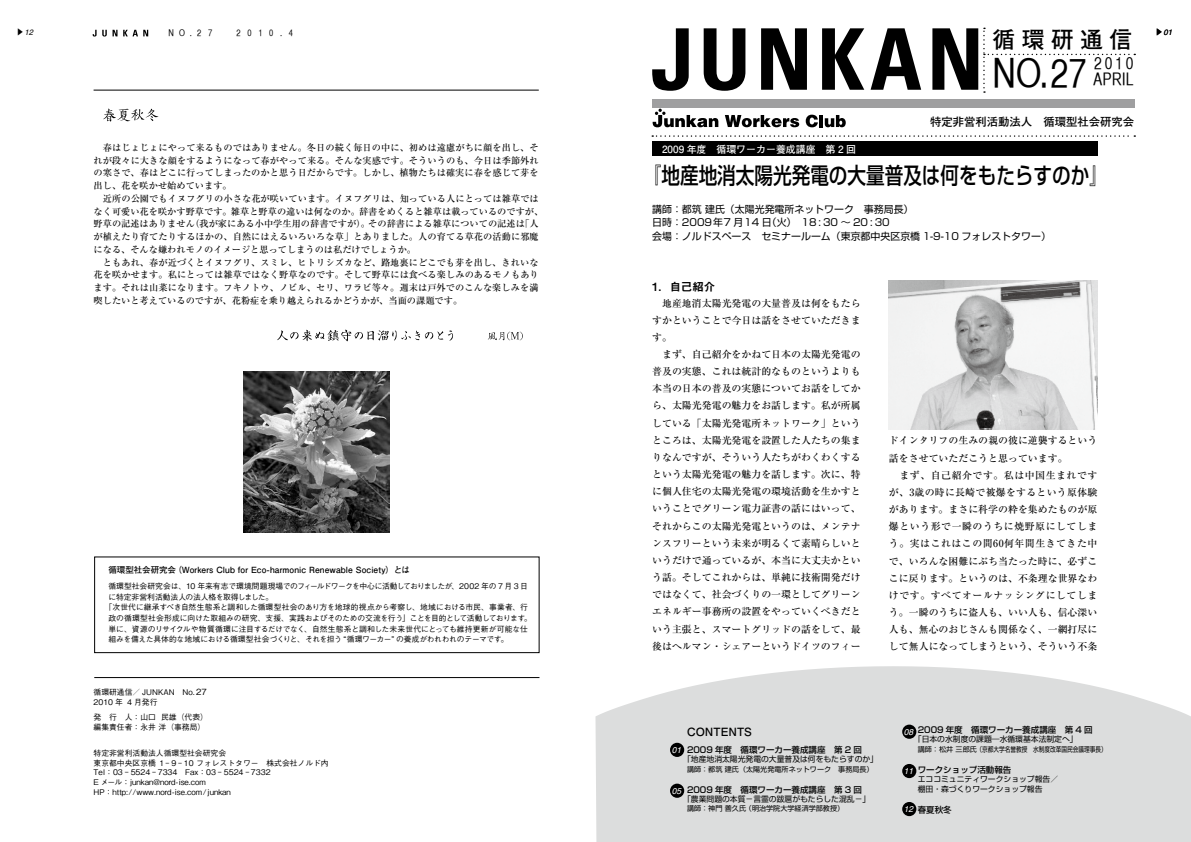
<style>
.page{position:relative;width:1191px;height:842px;background:#fff}
.page>*{position:absolute;margin:0;border:0;box-sizing:border-box;transform-origin:0 0}
.t1{font:39.7px "Helvetica CY Plain";color:#000}
.t2{font:500 22.7px "Shin Go Pr 5";color:#000;scale:.82 1}
.t3{font:700 22.7px "Futo Go B101 Pr 5";letter-spacing:.29em;color:#000}
.t4{font:17px/16.3px "Helvetica CY Plain";color:#000}
.t5{font:700 11.3px "Futo Go B101 Pr 5";color:#000}
.t6{font:11.3px "Midashi Go Pr 5 MB31";color:#000}
.t7{font:500 9.9px/17.2px "Ryumin Pr 5";color:#000}
.t8{font:9.9px/13.5px "Shin Go Pr 5";color:#000}
.t9{font:700 9.9px "Futo Go B101 Pr 5";color:#fff}
.t10{font:500 9.2px/12.8px "Ryumin Pr 5";letter-spacing:.005em;color:#000}
.t11{font:9.2px "Helvetica CY Plain";letter-spacing:.725em;color:#000}
.t12{font:500 8.5px "Shin Go Pr 5";color:#000}
.t13{font:700 8.5px "Futo Go B101 Pr 5";letter-spacing:.01em;color:#000}
.t14{font:italic 8.5px "Helvetica";color:#fff}
.t15{font:500 7.8px/9.9px "Gothic BBB Pr 5";color:#000}
.t16{font:500 7.8px "Gothic BBB Pr 5";letter-spacing:-.03em;color:#000}
.t17{font:7.8px/9.9px "Shin Go Pr 5";color:#000}
.t18{font:500 7.8px "Gothic BBB Pr 5";letter-spacing:-.02em;color:#000}
.t19{font:italic 7.8px "Helvetica";color:#000}
.t20{font:500 7.8px "Ryumin Pr 5";color:#000}
.t21{font:7.1px "Shin Go Pr 5";color:#000}
.s1{font-family:"Gothic BBB Pr 5";font-weight:500}
.s2{font-size:8.5px}
</style>
<div class="page">
<hr style="left:94px;top:90px;width:445px;height:1px;background:#000">
<svg style="left:93px;top:30px;width:24px;height:7px"></svg>
<svg style="left:123px;top:30px;width:25px;height:6px"></svg>
<svg style="left:595px;top:666px;width:596px;height:176px;fill:#dcdddd"></svg>
<svg style="left:652px;top:28px;width:36px;height:63px"></svg>
<svg style="left:703px;top:28px;width:42px;height:63px"></svg>
<svg style="left:761px;top:28px;width:46px;height:62px"></svg>
<svg style="left:822px;top:28px;width:42px;height:62px"></svg>
<svg style="left:870px;top:28px;width:51px;height:62px"></svg>
<div style="left:652px;top:99px;width:482px;height:9px;background:#9f9fa0"></div>
<svg style="left:725px;top:115px;width:74px;height:12px"></svg>
<svg style="left:805px;top:115px;width:13px;height:12px"></svg>
<hr style="left:819px;top:115px;width:4px;height:12px;background:#000">
<svg style="left:824px;top:115px;width:21px;height:12px"></svg>
<svg style="left:652px;top:109px;width:66px;height:18px"></svg>
<svg style="left:932px;top:28px;width:203px;height:65px"></svg>
<svg style="left:652px;top:135px;width:483px;height:2px"></svg>
<div style="left:670px;top:743px;width:14px;height:14px;background:#000;border-radius:50%"></div>
<div style="left:670px;top:784px;width:14px;height:14px;background:#000;border-radius:50%"></div>
<div style="left:94px;top:557px;width:445px;height:96px;border:1px solid #000"></div>
<hr style="left:94px;top:677px;width:445px;height:1px;background:#000">
<svg style="left:103px;top:109px;width:55px;height:13px"></svg>
<svg style="left:488px;top:332px;width:35px;height:8px"></svg>
<svg style="left:277px;top:330px;width:176px;height:11px"></svg>
<img style="left:889px;top:281px;width:208px;height:148px">
<div style="left:652px;top:142px;width:445px;height:14px;background:#000"></div>
<img style="left:243px;top:371px;width:146px;height:161px">
<div style="left:902px;top:725px;width:14px;height:14px;background:#000;border-radius:50%"></div>
<div style="left:902px;top:764px;width:14px;height:14px;background:#000;border-radius:50%"></div>
<div style="left:902px;top:802px;width:14px;height:14px;background:#000;border-radius:50%"></div>
<p class="t20" style="left:26px;top:28px;width:9px;rotate:90deg">▲</p>
<p class="t19" style="left:1163px;top:28px;width:10px">01</p>
<p class="t20" style="left:1165px;top:28px;width:9px;rotate:90deg">▲</p>
<h2 class="t3" style="left:992px;top:22px;width:141px">循環研通信</h2>
<h1 class="t1" style="left:992px;top:50px;width:96px">NO.27</h1>
<p class="t5" style="left:930px;top:113px;width:206px">特定非営利活動法人　循環型社会研究会</p>
<p class="t19" style="left:24px;top:28px;width:10px">12</p>
<p class="t11" style="left:108px;top:28px;width:105px"><span class="s1">　　　　</span>NO.27</p>
<p class="t11" style="left:236px;top:28px;width:58px">2010.4</p>
<h3 class="t4" style="left:1093px;top:55px;width:42px">2010<br>APRIL</h3>
<p class="t10" style="left:94px;top:140px;width:451px">　春はじょじょにやって来るものではありません。冬日の続く毎日の中に、初めは遠慮がちに顔を出し、それが段々に大きな顔をするようになって春がやって来る。そんな実感です。そういうのも、今日は季節外れの寒さで、春はどこに行ってしまったのかと思う日だからです。しかし、植物たちは確実に春を感じて芽を出し、花を咲かせ始めています。<br>　近所の公園でもイヌフグリの小さな花が咲いています。イヌフグリは、知っている人にとっては雑草ではなく可愛い花を咲かす野草です。雑草と野草の違いは何なのか。辞書をめくると雑草は載っているのですが、野草の記述はありません（我が家にある小中学生用の辞書ですが）。その辞書による雑草についての記述は「人が植えたり育てたりするほかの、自然にはえるいろいろな草」とありました。人の育てる草花の活動に邪魔になる、そんな嫌われモノのイメージと思ってしまうのは私だけでしょうか。<br>　ともあれ、春が近づくとイヌフグリ、スミレ、ヒトリシズカなど、路地裏にどこでも芽を出し、きれいな花を咲かせます。私にとっては雑草ではなく野草なのです。そして野草には食べる楽しみのあるモノもあります。それは山菜になります。フキノトウ、ノビル、セリ、ワラビ等々。週末は戸外でのこんな楽しみを満喫したいと考えているのですが、花粉症を乗り越えられるかどうかが、当面の課題です。</p>
<p class="t9" style="left:652px;top:141px;width:205px">　2009 年度　循環ワーカー養成講座　第 2 回</p>
<h2 class="t2" style="left:643px;top:157px;width:568px">『地産地消太陽光発電の大量普及は何をもたらすのか』</h2>
<p class="t8" style="left:652px;top:201px;width:400px">講師：都筑建氏（太陽光発電所ネットワーク 事務局長）<br>日時：2009年7 月14 日（火） 18: 30 〜 20: 30<br>会場：ノルドスペース　セミナールーム（東京都中央区京橋 1-9-10 フォレストタワー）</p>
<p class="t6" style="left:652px;top:277px;width:64px">1．自己紹介</p>
<p class="t7" style="left:652px;top:293px;width:210px">　地産地消太陽光発電の大量普及は何をもたらすかということで今日は話をさせていただきます。<br>　まず、自己紹介をかねて日本の太陽光発電の普及の実態、これは統計的なものというよりも本当の日本の普及の実態についてお話をしてから、太陽光発電の魅力をお話します。私が所属している「太陽光発電所ネットワーク」というところは、太陽光発電を設置した人たちの集まりなんですが、そういう人たちがわくわくするという太陽光発電の魅力を話します。次に、特に個人住宅の太陽光発電の環境活動を生かすということでグリーン電力証書の話にはいって、それからこの太陽光発電というのは、メンテナンスフリーという未来が明るくて素晴らしいというだけで通っているが、本当に大丈夫かという話。そしてこれからは、単純に技術開発だけではなくて、社会づくりの一環としてグリーンエネルギー事務所の設置をやっていくべきだという主張と、スマートグリッドの話をして、最後はへルマン・シェアーというドイツのフィー</p>
<p class="t7" style="left:889px;top:431px;width:210px">ドインタリフの生みの親の彼に逆襲するという話をさせていただこうと思っています。<br>　まず、自己紹介です。私は中国生まれですが、3歳の時に長崎で被爆をするという原体験があります。まさに科学の粋を集めたものが原爆という形で一瞬のうちに焼野原にしてしまう。実はこれはこの間60何年間生きてきた中で、いろんな困難にぶち当たった時に、必ずここに戻ります。というのは、不条理な世界なわけです。すべてオールナッシングにしてしまう。一瞬のうちに盗人も、いい人も、信心深い人も、無心のおじさんも関係なく、一網打尽にして無人になってしまうという、そういう不条</p>
<p class="t13" style="left:108px;top:563px;width:303px">循環型社会研究会（Workers Club for Eco-harmonic Renewable Society）とは</p>
<p class="t16" style="left:108px;top:580px;width:421px">循環型社会研究会は、10 年来有志で環境問題現場でのフィールドワークを中心に活動しておりましたが、2002 年の 7 月 3 日</p>
<p class="t15" style="left:108px;top:591px;width:166px">に特定非営利活動法人の法人格を取得しました。</p>
<p class="t15" style="left:105px;top:602px;width:425px">「次世代に継承すべき自然生態系と調和した循環型社会のあり方を地球的視点から考察し、地域における市民、事業者、行</p>
<p class="t18" style="left:108px;top:612px;width:425px">政の循環型社会形成に向けた取組みの研究、支援、実践およびそのための交流を行う」ことを目的として活動しております。</p>
<p class="t15" style="left:108px;top:623px;width:421px">単に、資源のリサイクルや物質循環に注目するだけでなく、自然生態系と調和した未来世代にとっても維持更新が可能な仕</p>
<p class="t16" style="left:108px;top:633px;width:401px">組みを備えた具体的な地域における循環型社会づくりと、それを担う “循環ワーカー” の養成がわれわれのテーマです。</p>
<p class="t15" style="left:94px;top:687px;width:115px;line-height:9.3px">循環研通信／ JUNKAN　No. <span class="s2">27<br></span>2010 年 4 月発行</p>
<p class="t15" style="left:94px;top:712px;width:116px">発　行　人：山口 民雄（代表）編集責任者：永井 洋（事務局）</p>
<p class="t15" style="left:94px;top:747px;width:237px">特定非営利活動法人循環型社会研究会<br>東京都中央区京橋 1− 9 − 10 フォレストタワー　株式会社ノルド内<br>Tel：03 − 5524 − 7334 Fax：03 − 5524 − 7332<br>E メール：junkan@nord-ise.com<br>HP：http://www.nord-ise.com/junkan</p>
<p class="t5" style="left:687px;top:722px;width:66px">CONTENTS</p>
<p class="t12" style="left:687px;top:743px;width:176px">2009 年度 循環ワーカー養成講座　第 2 回</p>
<p class="t17" style="left:683px;top:754px;width:196px">「地産地消太陽光発電の大量普及は何をもたらすのか」</p>
<p class="t21" style="left:687px;top:763px;width:188px">講師：都筑建氏（太陽光発電所ネットワーク 事務局長）</p>
<p class="t12" style="left:687px;top:783px;width:176px">2009 年度 循環ワーカー養成講座　第 3 回</p>
<p class="t17" style="left:683px;top:793px;width:189px">「農業問題の本質－言霊の跋扈がもたらした混乱－」</p>
<p class="t21" style="left:687px;top:803px;width:159px">講師：神門善久氏 （明治学院大学経済学部教授）</p>
<p class="t14" style="left:671px;top:745px;width:11px">01</p>
<p class="t14" style="left:671px;top:786px;width:11px">05</p>
<p class="t12" style="left:917px;top:723px;width:176px">2009 年度 循環ワーカー養成講座　第 4 回</p>
<p class="t17" style="left:914px;top:734px;width:165px">「日本の水制度の課題―水循環基本法制定へ」</p>
<p class="t21" style="left:917px;top:743px;width:190px">講師：松井三郎氏 （京都大学名誉教授 水制度改革国民会議理事長）</p>
<p class="t12" style="left:917px;top:763px;width:95px">ワークショップ活動報告</p>
<p class="t17" style="left:917px;top:773px;width:142px">エココミュニティワークショップ報告／棚田・森づくりワークショップ報告</p>
<p class="t12" style="left:917px;top:802px;width:36px">春夏秋冬</p>
<p class="t14" style="left:904px;top:727px;width:11px">08</p>
<p class="t14" style="left:904px;top:766px;width:11px">11</p>
<p class="t14" style="left:904px;top:804px;width:11px">12</p>
</div>
